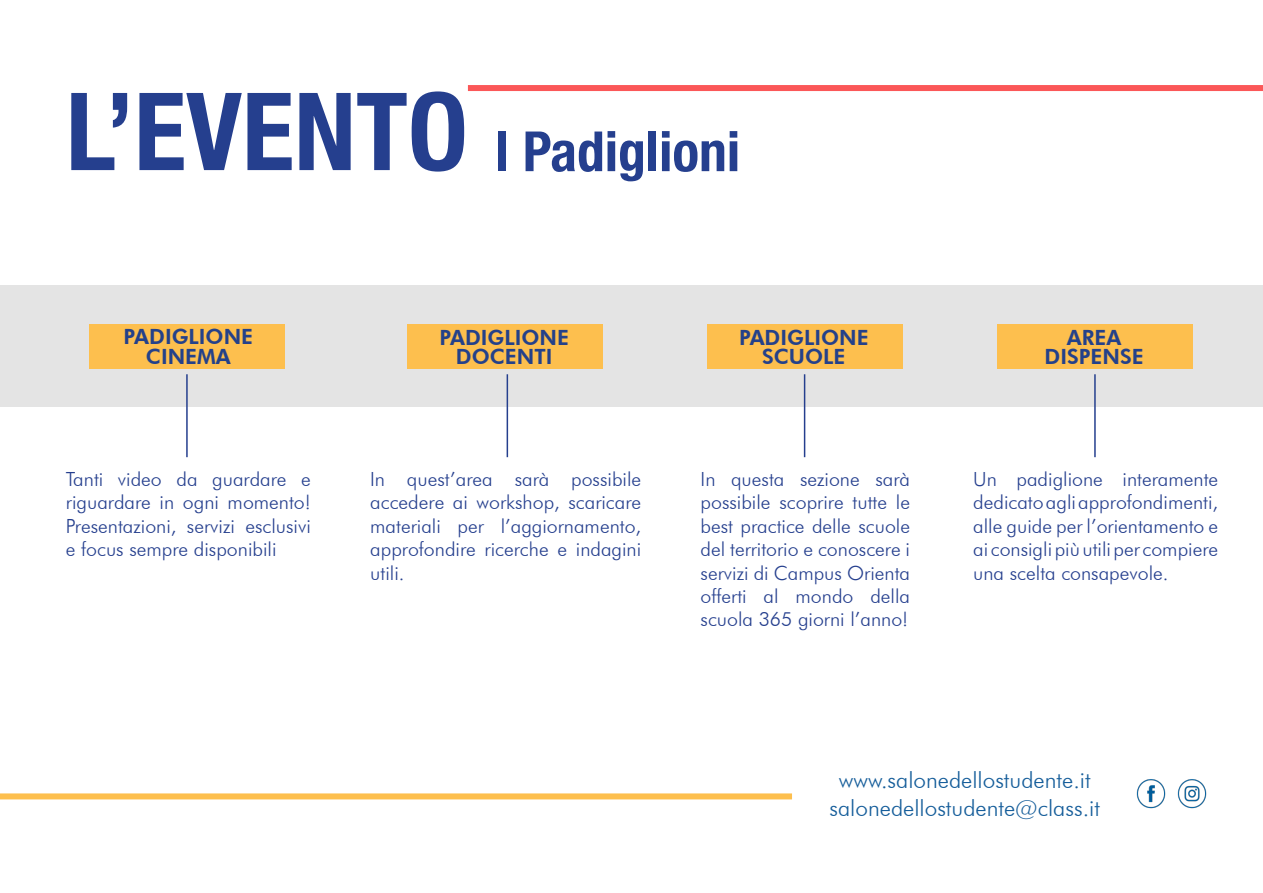
<style>
.page{position:relative;width:1263px;height:893px;background:#fff}
.page>*{position:absolute;margin:0;border:0;box-sizing:border-box;transform-origin:0 0}
.t1{font:700 condensed 108px "Helvetica Neue LT Std";color:#253f8e}
.t2{font:700 condensed 55.5px "Helvetica Neue LT Std";color:#253f8e}
.t3{font:300 22.5px/27px "Futura BT";color:#155d9a;text-align:center}
.t4{font:800 21px/19.5px "Futura BT";color:#24418a;text-align:center}
.t5{font:300 19.5px/23.4px "Futura BT";color:#253f8e;text-align:justify}
</style>
<div class="page">
<img style="left:1136px;top:779px;width:30px;height:30px">
<img style="left:1177px;top:779px;width:30px;height:30px">
<div style="left:468px;top:85px;width:795px;height:6px;background:#fb5758"></div>
<div style="left:0;top:793px;width:792px;height:6px;background:#fdbf4e"></div>
<div style="left:0;top:285px;width:1263px;height:121px;background:#e4e4e4"></div>
<hr style="left:507px;top:374px;width:1px;height:83px;background:#253f8e">
<div style="left:408px;top:324px;width:195px;height:45px;background:#fdbf4e"></div>
<hr style="left:804px;top:374px;width:1px;height:83px;background:#253f8e">
<div style="left:707px;top:324px;width:196px;height:45px;background:#fdbf4e"></div>
<hr style="left:186px;top:374px;width:2px;height:83px;background:#253f8e">
<div style="left:90px;top:324px;width:195px;height:45px;background:#fdbf4e"></div>
<hr style="left:1094px;top:374px;width:2px;height:83px;background:#253f8e">
<div style="left:997px;top:324px;width:196px;height:45px;background:#fdbf4e"></div>
<p class="t1" style="left:66px;top:66px;width:403px">L’EVENTO</p>
<p class="t2" style="left:495px;top:118px;width:246px">I Padiglioni</p>
<p class="t4" style="left:124px;top:327px;width:131px">PADIGLIONE</p>
<p class="t4" style="left:146px;top:346px;width:86px">CINEMA</p>
<p class="t5" style="left:66px;top:467px;width:246px">Tanti video da guardare e riguardare in ogni momento!<br>Presentazioni, servizi esclusivi e focus sempre disponibili</p>
<p class="t4" style="left:439px;top:328px;width:131px">PADIGLIONE</p>
<p class="t4" style="left:456px;top:347px;width:98px">DOCENTI</p>
<p class="t5" style="left:370px;top:467px;width:272px">In quest’area sarà possibile accedere ai workshop, scaricare materiali per l’aggiornamento, approfondire ricerche e indagini utili.</p>
<p class="t4" style="left:739px;top:328px;width:131px">PADIGLIONE<br>SCUOLE</p>
<p class="t5" style="left:701px;top:467px;width:211px">In questa sezione sarà possibile scoprire tutte le best practice delle scuole del territorio e conoscere i servizi di Campus Orienta offerti al mondo della scuola 365 giorni l’anno!</p>
<p class="t4" style="left:1067px;top:328px;width:56px">AREA</p>
<p class="t4" style="left:1044px;top:347px;width:101px">DISPENSE</p>
<p class="t5" style="left:973px;top:467px;width:246px">Un padiglione interamente dedicato agli approfondimenti, alle guide per l’orientamento e ai consigli più utili per compiere una scelta consapevole.</p>
<p class="t3" style="left:829px;top:767px;width:272px">www.salonedellostudente.it salonedellostudente@class.it</p>
</div>
